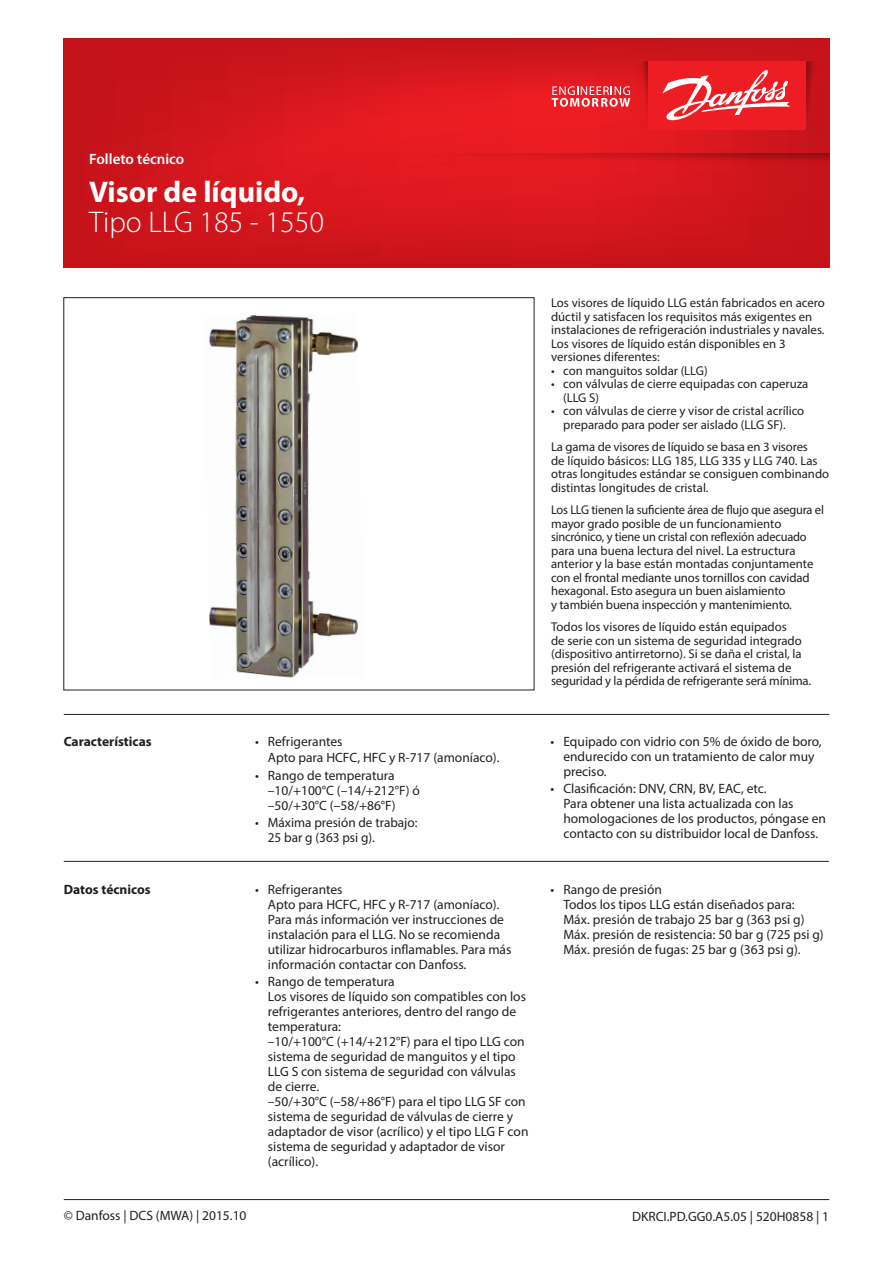
<style>
.page{position:relative;width:893px;height:1263px;background:#fff}
.page>*{position:absolute;margin:0;border:0;box-sizing:border-box;transform-origin:0 0}
.t1{font:700 30px "Myriad Pro";color:#fff}
.t2{font:300 30px "Myriad Pro";color:#fff}
.t3{font:600 15px "Myriad Pro";color:#fff}
.Litterature_No{font:13.5px/15px "Myriad Pro";color:#231f20}
.Normtext__bold{font:700 13.5px "Myriad Pro";color:#231f20}
.Normtext{font:12.75px/13.5px "Myriad Pro";color:#231f20}
</style>
<div class="page">
<hr style="left:64px;top:714px;width:765px;height:1px;background:#231f20">
<img style="left:209px;top:315px;width:149px;height:363px">
<svg style="left:64px;top:38px;width:765px;height:230px;background:#d3151d"></svg>
<svg style="left:806px;top:61px;width:13px;height:69px"></svg>
<svg style="left:636px;top:61px;width:12px;height:69px"></svg>
<div style="left:648px;top:61px;width:158px;height:69px;background:#ee1d23"></div>
<svg style="left:552px;top:86px;width:78px;height:21px;background:#f0696d"></svg>
<svg style="left:662px;top:70px;width:128px;height:51px"></svg>
<svg style="left:332px;top:153px;width:497px;height:13px;background:#d4171d"></svg>
<hr style="left:64px;top:1199px;width:765px;height:1px;background:#231f20">
<hr style="left:64px;top:861px;width:765px;height:1px;background:#231f20">
<p class="t3" style="left:89px;top:150px;width:96px">Folleto técnico</p>
<h1 class="t1" style="left:89px;top:172px;width:218px">Visor de líquido,</h1>
<h1 class="t2" style="left:89px;top:206px;width:236px">Tipo LLG 185 - 1550</h1>
<p class="Normtext__bold" style="left:64px;top:733px;width:89px">Características</p>
<p class="Litterature_No" style="left:268px;top:733px;width:233px;line-height:16.2px;text-indent:-13px">• Refrigerantes<br>Apto para HCFC, HFC y R-717 (amoníaco).</p>
<p class="Litterature_No" style="left:268px;top:767px;width:153px;text-indent:-13px">• Rango de temperatura –10/+100°C (–14/+212°F) ó –50/+30°C (–58/+86°F)</p>
<p class="Litterature_No" style="left:268px;top:814px;width:151px;text-indent:-13px">• Máxima presión de trabajo:<br>25 bar g (363 psi g).</p>
<p class="Normtext__bold" style="left:64px;top:880px;width:88px">Datos técnicos</p>
<p class="Litterature_No" style="left:268px;top:881px;width:245px;text-indent:-13px">• Refrigerantes<br>Apto para HCFC, HFC y R-717 (amoníaco).<br>Para más información ver instrucciones de instalación para el LLG. No se recomienda utilizar hidrocarburos inflamables. Para más información contactar con Danfoss.</p>
<p class="Litterature_No" style="left:268px;top:974px;width:262px;text-indent:-13px">• Rango de temperatura<br>Los visores de líquido son compatibles con los refrigerantes anteriores, dentro del rango de temperatura:<br>–10/+100°C (+14/+212°F) para el tipo LLG con sistema de seguridad de manguitos y el tipo LLG S con sistema de seguridad con válvulas de cierre.<br>–50/+30°C (–58/+86°F) para el tipo LLG SF con sistema de seguridad de válvulas de cierre y adaptador de visor (acrílico) y el tipo LLG F con sistema de seguridad y adaptador de visor (acrílico).</p>
<p class="Normtext" style="left:551px;top:296px;width:275px">Los visores de líquido LLG están fabricados en acero dúctil y satisfacen los requisitos más exigentes en instalaciones de refrigeración industriales y navales.<br>Los visores de líquido están disponibles en 3 versiones diferentes:</p>
<p class="Normtext" style="left:551px;top:363px;width:158px">• con manguitos soldar (LLG)</p>
<p class="Normtext" style="left:563px;top:377px;width:247px;text-indent:-12px">• con válvulas de cierre equipadas con caperuza (LLG S)</p>
<p class="Normtext" style="left:551px;top:404px;width:255px;text-align:center">• con válvulas de cierre y visor de cristal acrílico preparado para poder ser aislado (LLG SF).</p>
<p class="Normtext" style="left:551px;top:440px;width:280px">La gama de visores de líquido se basa en 3 visores<br>de líquido básicos: LLG 185, LLG 335 y LLG 740. Las otras longitudes estándar se consiguen combinando distintas longitudes de cristal.</p>
<p class="Normtext" style="left:551px;top:503px;width:275px">Los LLG tienen la suficiente área de flujo que asegura el mayor grado posible de un funcionamiento sincrónico, y tiene un cristal con reflexión adecuado para una buena lectura del nivel. La estructura anterior y la base están montadas conjuntamente con el frontal mediante unos tornillos con cavidad hexagonal. Esto asegura un buen aislamiento<br>y también buena inspección y mantenimiento.</p>
<p class="Normtext" style="left:551px;top:620px;width:262px">Todos los visores de líquido están equipados<br>de serie con un sistema de seguridad integrado (dispositivo antirretorno). Si se daña el cristal, la presión del refrigerante activará el sistema de seguridad y la pérdida de refrigerante será mínima.</p>
<p class="Litterature_No" style="left:563px;top:734px;width:260px;text-indent:-13px">• Equipado con vidrio con 5% de óxido de boro, endurecido con un tratamiento de calor muy preciso.</p>
<p class="Litterature_No" style="left:563px;top:781px;width:264px;text-indent:-13px">• Clasificación: DNV, CRN, BV, EAC, etc.<br>Para obtener una lista actualizada con las homologaciones de los productos, póngase en contacto con su distribuidor local de Danfoss.</p>
<p class="Litterature_No" style="left:563px;top:881px;width:262px;text-indent:-13px">• Rango de presión<br>Todos los tipos LLG están diseñados para:<br>Máx. presión de trabajo 25 bar g (363 psi g)<br>Máx. presión de resistencia: 50 bar g (725 psi g)<br>Máx. presión de fugas: 25 bar g (363 psi g).</p>
<p class="Litterature_No" style="left:64px;top:1208px;width:184px">© Danfoss | DCS (MWA) | 2015.10</p>
<p class="Litterature_No" style="left:632px;top:1208px;width:199px">DKRCI.PD.GG0.A5.05 | 520H0858 | 1</p>
</div>
